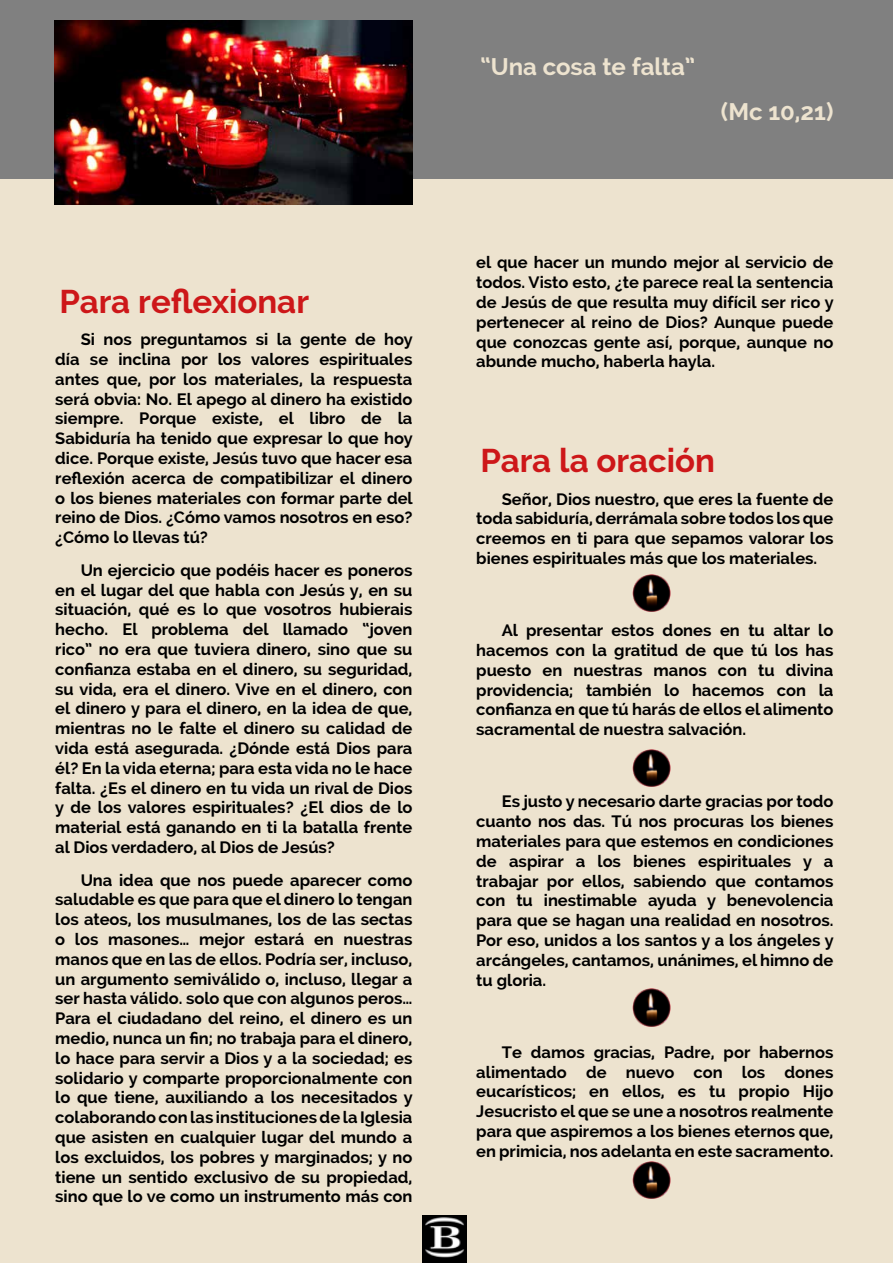
<style>
.page{position:relative;width:893px;height:1263px;background:#ede3cf}
.page>*{position:absolute;margin:0;border:0;box-sizing:border-box;transform-origin:0 0}
.t1{font:700 33px "Raleway";color:#cd1719}
.t2{font:700 24px "Raleway";color:#ede3cf}
.t3{font:700 16.5px/19.8px "Raleway";color:#000;text-align:justify}
</style>
<div class="page">
<div style="left:0;top:0;width:893px;height:179px;background:#808080"></div>
<img style="left:633px;top:749px;width:38px;height:38px">
<img style="left:633px;top:1161px;width:38px;height:37px">
<img style="left:633px;top:989px;width:38px;height:37px">
<img style="left:633px;top:574px;width:38px;height:38px">
<img style="left:422px;top:1216px;width:44px;height:47px">
<img style="left:55px;top:20px;width:357px;height:185px">
<h1 class="t1" style="left:60px;top:282px;width:251px">Para reflexionar</h1>
<p class="t3" style="left:55px;top:330px;width:359px;text-indent:26px">Si nos preguntamos si la gente de hoy día se inclina por los valores espirituales antes que, por los materiales, la respuesta será obvia: No. El apego al dinero ha existido siempre. Porque existe, el libro de la Sabiduría ha tenido que expresar lo que hoy dice. Porque existe, Jesús tuvo que hacer esa reflexión acerca de compatibilizar el dinero o los bienes materiales con formar parte del reino de Dios. ¿Cómo vamos nosotros en eso? ¿Cómo lo llevas tú?</p>
<p class="t3" style="left:55px;top:560px;width:359px;text-indent:26px">Un ejercicio que podéis hacer es poneros en el lugar del que habla con Jesús y, en su situación, qué es lo que vosotros hubierais hecho. El problema del llamado “joven rico” no era que tuviera dinero, sino que su confianza estaba en el dinero, su seguridad, su vida, era el dinero. Vive en el dinero, con el dinero y para el dinero, en la idea de que, mientras no le falte el dinero su calidad de vida está asegurada. ¿Dónde está Dios para él? En la vida eterna; para esta vida no le hace falta. ¿Es el dinero en tu vida un rival de Dios y de los valores espirituales? ¿El dios de lo material está ganando en ti la batalla frente al Dios verdadero, al Dios de Jesús?</p>
<p class="t3" style="left:55px;top:870px;width:359px;text-indent:26px">Una idea que nos puede aparecer como saludable es que para que el dinero lo tengan los ateos, los musulmanes, los de las sectas o los masones… mejor estará en nuestras manos que en las de ellos. Podría ser, incluso, un argumento semiválido o, incluso, llegar a ser hasta válido. solo que con algunos peros… Para el ciudadano del reino, el dinero es un medio, nunca un fin; no trabaja para el dinero, lo hace para servir a Dios y a la sociedad; es solidario y comparte proporcionalmente con lo que tiene, auxiliando a los necesitados y colaborando con las instituciones de la Iglesia que asisten en cualquier lugar del mundo a los excluidos, los pobres y marginados; y no tiene un sentido exclusivo de su propiedad, sino que lo ve como un instrumento más con</p>
<h2 class="t2" style="left:480px;top:52px;width:216px">“Una cosa te falta”</h2>
<h2 class="t2" style="left:721px;top:98px;width:114px">(Mc 10,21)</h2>
<p class="t3" style="left:476px;top:253px;width:359px">el que hacer un mundo mejor al servicio de todos. Visto esto, ¿te parece real la sentencia de Jesús de que resulta muy difícil ser rico y pertenecer al reino de Dios? Aunque puede que conozcas gente así, porque, aunque no abunde mucho, haberla hayla.</p>
<h1 class="t1" style="left:480px;top:442px;width:236px">Para la oración</h1>
<p class="t3" style="left:476px;top:489px;width:359px;text-indent:26px">Señor, Dios nuestro, que eres la fuente de toda sabiduría, derrámala sobre todos los que creemos en ti para que sepamos valorar los bienes espirituales más que los materiales.</p>
<p class="t3" style="left:476px;top:621px;width:359px;text-indent:26px">Al presentar estos dones en tu altar lo hacemos con la gratitud de que tú los has puesto en nuestras manos con tu divina providencia; también lo hacemos con la confianza en que tú harás de ellos el alimento sacramental de nuestra salvación.</p>
<p class="t3" style="left:476px;top:792px;width:359px;text-indent:26px">Es justo y necesario darte gracias por todo cuanto nos das. Tú nos procuras los bienes materiales para que estemos en condiciones de aspirar a los bienes espirituales y a trabajar por ellos, sabiendo que contamos con tu inestimable ayuda y benevolencia para que se hagan una realidad en nosotros.<br>Por eso, unidos a los santos y a los ángeles y arcángeles, cantamos, unánimes, el himno de tu gloria.</p>
<p class="t3" style="left:476px;top:1042px;width:359px;text-indent:26px">Te damos gracias, Padre, por habernos alimentado de nuevo con los dones eucarísticos; en ellos, es tu propio Hijo Jesucristo el que se une a nosotros realmente para que aspiremos a los bienes eternos que, en primicia, nos adelanta en este sacramento.</p>
</div>
